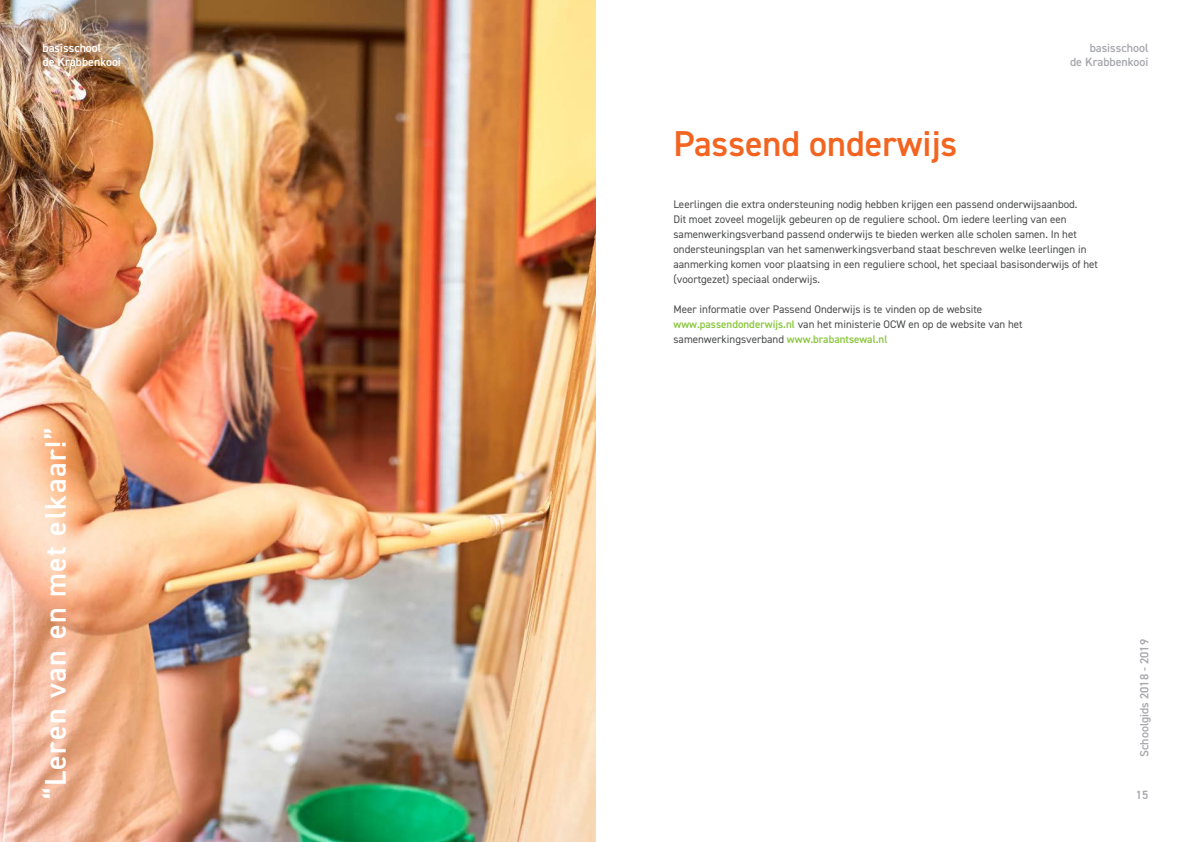
<style>
.page{position:relative;width:1191px;height:842px;background:#fff}
.page>*{position:absolute;margin:0;border:0;box-sizing:border-box;transform-origin:0 0}
.t1{font:600 36px "DIN2014";color:#f36421}
.t2{font:600 29.9px "DIN2014";letter-spacing:.05em;color:#fff}
.t3{font:600 12px/14.4px "DIN2014";color:#a8a9ad;text-align:right}
.t4{font:600 12px/14.4px "DIN2014";color:#fff}
.body{font:11px/15px "DIN2014";color:#4b4c4d}
.s1{font-weight:600;color:#8bc63e}
</style>
<div class="page">
<img style="left:0;top:0;width:595px;height:842px">
<p class="t4" style="left:43px;top:40px;width:80px">basisschool<br>de Krabbenkooi</p>
<h2 class="t2" style="left:36px;top:799px;width:373px;rotate:-90deg">“Leren van en met elkaar!”</h2>
<p class="t1" style="left:673px;top:119px;width:285px">Passend onderwijs</p>
<p class="t3" style="left:1070px;top:40px;width:80px">basisschool<br>de Krabbenkooi</p>
<p class="body" style="left:673px;top:197px;width:426px">Leerlingen die extra ondersteuning nodig hebben krijgen een passend onderwijsaanbod.<br>Dit moet zoveel mogelijk gebeuren op de reguliere school. Om iedere leerling van een samenwerkingsverband passend onderwijs te bieden werken alle scholen samen. In het ondersteuningsplan van het samenwerkingsverband staat beschreven welke leerlingen in aanmerking komen voor plaatsing in een reguliere school, het speciaal basisonderwijs of het (voortgezet) speciaal onderwijs.</p>
<p class="body" style="left:673px;top:302px;width:351px">Meer informatie over Passend Onderwijs is te vinden op de website <span class="s1">www.passendonderwijs.nl</span> van het ministerie OCW en op de website van het samenwerkingsverband <span class="s1">www.brabantsewal.nl</span></p>
<p class="t3" style="left:1136px;top:757px;width:119px;rotate:-90deg">Schoolgids 2018 - 2019</p>
<p class="t3" style="left:1136px;top:788px;width:14px">15</p>
</div>
